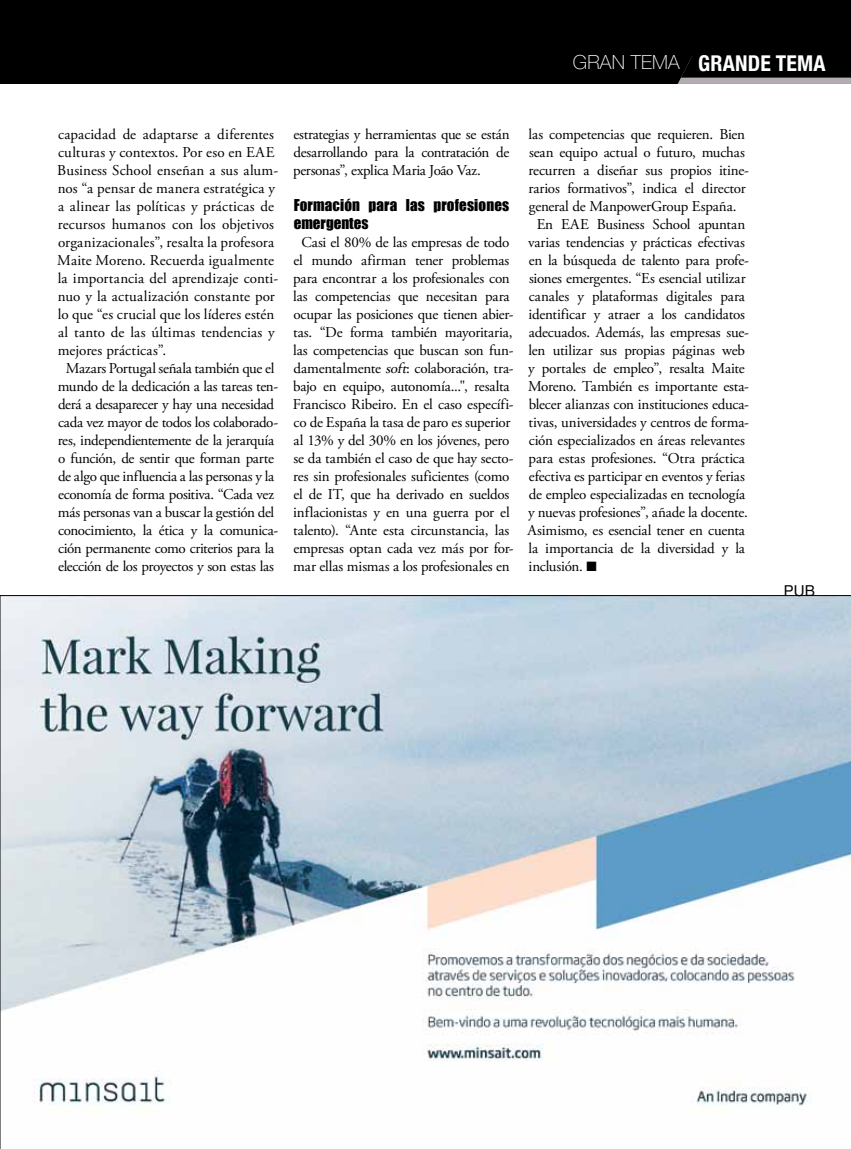
<style>
.page{position:relative;width:851px;height:1149px;background:#fff}
.page>*{position:absolute;margin:0;border:0;box-sizing:border-box;transform-origin:0 0}
.t1{font:700 condensed 21.75px "Helvetica Neue";letter-spacing:.01em;color:#fff}
.t2{font:15px/18px "Adobe Garamond Pro";letter-spacing:-.015em;color:#000;text-align:justify}
.t3{font:15px "Adobe Garamond Pro";letter-spacing:.01em;color:#000}
.t4{font:15px "Adobe Garamond Pro";letter-spacing:.005em;color:#000}
.t5{font:15px/18px "Impact";letter-spacing:.01em;color:#000}
.t6{font:15px "Adobe Garamond Pro";letter-spacing:.02em;color:#000}
.t7{font:15px "Helvetica Neue";color:#000}
.s1{font-family:"Helvetica Neue LT Std";font-weight:100;font-stretch:normal;font-size:19.5px}
.s2{font-style:italic}
</style>
<div class="page">
<div style="left:0;top:0;width:850px;height:84px;background:#000"></div>
<svg style="left:677px;top:56px;width:173px;height:28px"></svg>
<svg style="left:0;top:595px;width:850px;height:553px"></svg>
<h1 class="t1" style="left:572px;top:50px;width:254px"><span class="s1">GRAN TEMA</span> GRANDE TEMA</h1>
<p class="t4" style="left:58px;top:125px;width:217px">capacidad de adaptarse a diferentes</p>
<p class="t3" style="left:58px;top:143px;width:218px">culturas y contextos. Por eso en EAE</p>
<p class="t4" style="left:57px;top:161px;width:222px">Business School enseñan a sus alum-</p>
<p class="t3" style="left:58px;top:179px;width:218px">nos “a pensar de manera estratégica y</p>
<p class="t3" style="left:58px;top:197px;width:217px">a alinear las políticas y prácticas de</p>
<p class="t4" style="left:58px;top:215px;width:218px">recursos humanos con los objetivos</p>
<p class="t3" style="left:58px;top:233px;width:217px">organizacionales”, resalta la profesora</p>
<p class="t2" style="left:57px;top:252px;width:218px">Maite Moreno. Recuerda igualmente</p>
<p class="t2" style="left:58px;top:270px;width:222px">la importancia del aprendizaje conti-</p>
<p class="t3" style="left:58px;top:287px;width:218px">nuo y la actualización constante por</p>
<p class="t4" style="left:58px;top:305px;width:218px">lo que “es crucial que los líderes estén</p>
<p class="t6" style="left:58px;top:323px;width:218px">al tanto de las últimas tendencias y</p>
<p class="t2" style="left:58px;top:342px;width:110px">mejores prácticas”.</p>
<p class="t2" style="left:66px;top:360px;width:210px">Mazars Portugal señala también que el</p>
<p class="t2" style="left:58px;top:378px;width:222px">mundo de la dedicación a las tareas ten-</p>
<p class="t2" style="left:58px;top:396px;width:218px">derá a desaparecer y hay una necesidad</p>
<p class="t2" style="left:58px;top:414px;width:221px">cada vez mayor de todos los colaborado-</p>
<p class="t2" style="left:58px;top:432px;width:218px">res, independientemente de la jerarquía</p>
<p class="t2" style="left:58px;top:450px;width:217px">o función, de sentir que forman parte</p>
<p class="t2" style="left:58px;top:468px;width:217px">de algo que influencia a las personas y la</p>
<p class="t2" style="left:58px;top:486px;width:217px">economía de forma positiva. “Cada vez</p>
<p class="t2" style="left:58px;top:504px;width:218px">más personas van a buscar la gestión del</p>
<p class="t2" style="left:58px;top:522px;width:221px">conocimiento, la ética y la comunica-</p>
<p class="t2" style="left:58px;top:540px;width:217px">ción permanente como criterios para la</p>
<p class="t2" style="left:58px;top:558px;width:217px">elección de los proyectos y son estas las</p>
<p class="t2" style="left:293px;top:126px;width:218px">estrategias y herramientas que se están desarrollando para la contratación de personas”, explica Maria João Vaz.</p>
<p class="t5" style="left:294px;top:196px;width:217px">Formación para las profesiones emergentes</p>
<p class="t2" style="left:293px;top:234px;width:222px;text-align:center">Casi el 80% de las empresas de todo el mundo afirman tener problemas para encontrar a los profesionales con las competencias que necesitan para ocupar las posiciones que tienen abier&shy;tas. “De forma también mayoritaria, las competencias que buscan son fun&shy;damentalmente <span class="s2">soft</span>: colaboración, tra&shy;bajo en equipo, autonomía...", resalta Francisco Ribeiro. En el caso específi&shy;co de España la tasa de paro es superior al 13% y del 30% en los jóvenes, pero se da también el caso de que hay secto&shy;res sin profesionales suficientes (como el de IT, que ha derivado en sueldos inflacionistas y en una guerra por el talento). “Ante esta circunstancia, las empresas optan cada vez más por for&shy;mar ellas mismas a los profesionales en</p>
<p class="t2" style="left:528px;top:126px;width:218px">las competencias que requieren. Bien</p>
<p class="t2" style="left:529px;top:144px;width:217px">sean equipo actual o futuro, muchas</p>
<p class="t2" style="left:528px;top:162px;width:222px">recurren a diseñar sus propios itine-</p>
<p class="t2" style="left:528px;top:180px;width:218px">rarios formativos”, indica el director</p>
<p class="t2" style="left:528px;top:198px;width:209px">general de ManpowerGroup España.</p>
<p class="t2" style="left:536px;top:216px;width:210px">En EAE Business School apuntan</p>
<p class="t2" style="left:528px;top:234px;width:218px">varias tendencias y prácticas efectivas</p>
<p class="t2" style="left:529px;top:252px;width:221px">en la búsqueda de talento para profe-</p>
<p class="t2" style="left:529px;top:270px;width:218px">siones emergentes. “Es esencial utilizar</p>
<p class="t2" style="left:529px;top:288px;width:217px">canales y plataformas digitales para</p>
<p class="t2" style="left:528px;top:306px;width:218px">identificar y atraer a los candidatos</p>
<p class="t2" style="left:529px;top:324px;width:221px">adecuados. Además, las empresas sue-</p>
<p class="t2" style="left:528px;top:342px;width:218px">len utilizar sus propias páginas web</p>
<p class="t2" style="left:528px;top:360px;width:218px">y portales de empleo”, resalta Maite</p>
<p class="t2" style="left:528px;top:378px;width:222px">Moreno. También es importante esta-</p>
<p class="t2" style="left:528px;top:396px;width:222px">blecer alianzas con instituciones educa-</p>
<p class="t2" style="left:528px;top:414px;width:222px">tivas, universidades y centros de forma-</p>
<p class="t2" style="left:529px;top:432px;width:217px">ción especializados en áreas relevantes</p>
<p class="t2" style="left:528px;top:450px;width:218px">para estas profesiones. “Otra práctica</p>
<p class="t2" style="left:529px;top:468px;width:217px">efectiva es participar en eventos y ferias</p>
<p class="t2" style="left:529px;top:486px;width:217px">de empleo especializadas en tecnología</p>
<p class="t2" style="left:528px;top:504px;width:221px">y nuevas profesiones”, añade la docente.</p>
<p class="t2" style="left:527px;top:522px;width:219px">Asimismo, es esencial tener en cuenta</p>
<p class="t2" style="left:528px;top:540px;width:218px">la importancia de la diversidad y la</p>
<p class="t2" style="left:528px;top:558px;width:56px">inclusión.</p>
<p class="t7" style="left:783px;top:581px;width:33px">PUB</p>
</div>
